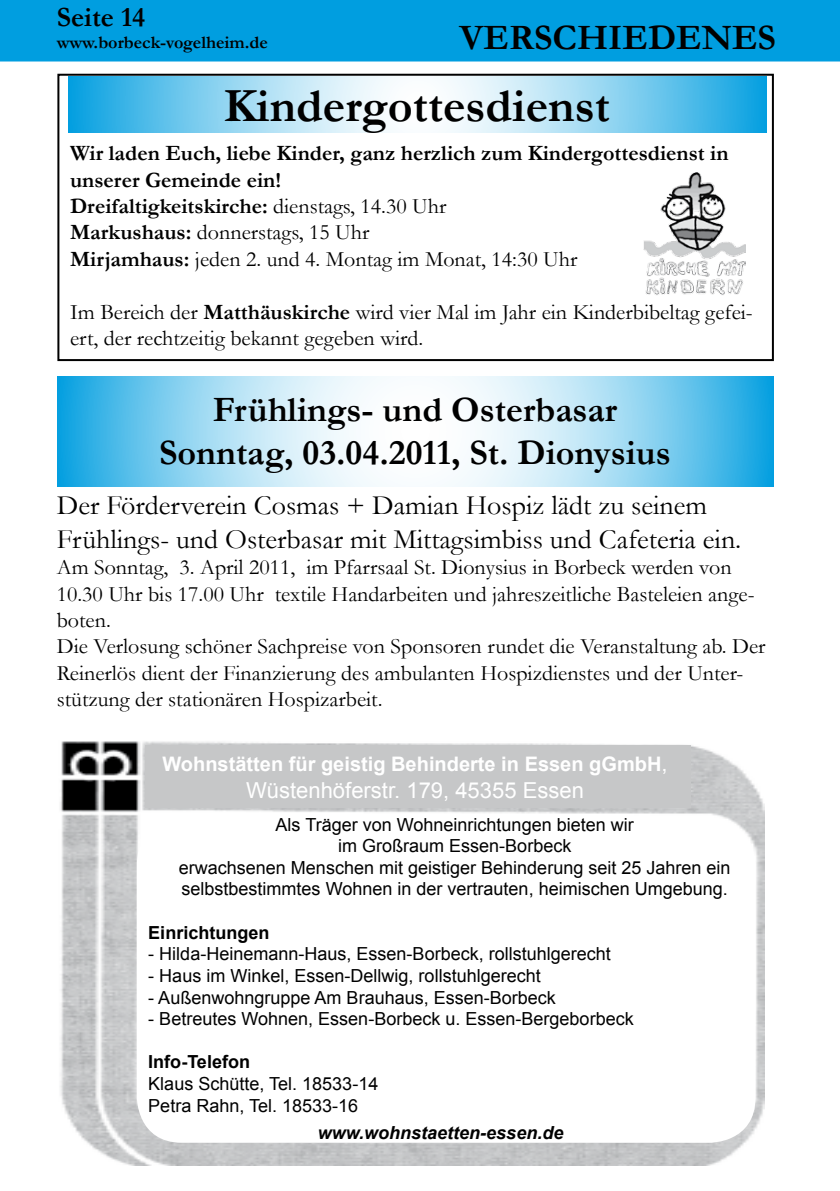
<style>
.page{position:relative;width:840px;height:1191px;background:#fff}
.page>*{position:absolute;margin:0;border:0;box-sizing:border-box;transform-origin:0 0}
.t1{font:700 48px "Garamond";color:#000}
.t2{font:700 36px/43.2px "Garamond";color:#000;text-align:center}
.t3{font:28px/33.6px "Garamond";color:#000}
.t4{font:700 28px "Garamond";color:#000}
.t5{font:22px/26.4px "Garamond";color:#000}
.t6{font:700 22px/26.4px "Garamond";color:#000}
.t7{font:22px "Arial";color:#fff}
.t8{font:700 20px "Arial";color:#fff}
.t9{font:18px/21.6px "Arial";color:#000;text-align:center}
.t10{font:700 18px "Arial";color:#000}
.t11{font:italic 700 18px "Arial";color:#000}
.t12{font:700 18px "Garamond";color:#000}
.s1{font-weight:400}
.s2{font-weight:700}
.s3{font-weight:400;font-size:22px}
</style>
<div class="page">
<div style="left:0;top:0;width:839px;height:61px;background:#009ee0"></div>
<svg style="left:69px;top:77px;width:697px;height:56px"></svg>
<img style="left:60px;top:741px;width:703px;height:424px">
<div style="left:137px;top:819px;width:618px;height:323px;background:#fff;border-radius:45px"></div>
<div style="left:145px;top:745px;width:545px;height:63px;background:#c6c7c8"></div>
<div style="left:57px;top:74px;width:716px;height:287px;border:2px solid #000"></div>
<img style="left:643px;top:172px;width:102px;height:123px">
<svg style="left:57px;top:376px;width:715px;height:110px"></svg>
<p class="t4" style="left:57px;top:-2px;width:90px">Seite 14</p>
<p class="t12" style="left:57px;top:30px;width:212px">www.borbeck-vogelheim.de</p>
<h2 class="t2" style="left:459px;top:16px;width:318px">VERSCHIEDENES</h2>
<h1 class="t1" style="left:224px;top:73px;width:387px">Kindergottesdienst</h1>
<p class="t6" style="left:70px;top:140px;width:659px">Wir laden Euch, liebe Kinder, ganz herzlich zum Kindergottesdienst in unserer Gemeinde ein!<br>Dreifaltigkeitskirche: <span class="s1">dienstags, 14.30 Uhr<br></span>Markushaus: <span class="s1">donnerstags, 15 Uhr<br></span>Mirjamhaus: <span class="s1">jeden 2. und 4. Montag im Monat, 14:30 Uhr</span></p>
<p class="t5" style="left:70px;top:298px;width:684px">Im Bereich der <span class="s2">Matthäuskirche</span> wird vier Mal im Jahr ein Kinderbibeltag gefei&shy;ert, der rechtzeitig bekannt gegeben wird.</p>
<h2 class="t2" style="left:159px;top:388px;width:513px">Frühlings- und Osterbasar<br>Sonntag, 03.04.2011, St. Dionysius</h2>
<p class="t3" style="left:57px;top:488px;width:685px">Der Förderverein Cosmas + Damian Hospiz lädt zu seinem<br>Frühlings- und Osterbasar mit Mittagsimbiss und Cafeteria ein.</p>
<p class="t5" style="left:57px;top:553px;width:710px">Am Sonntag, 3. April 2011, im Pfarrsaal St. Dionysius in Borbeck werden von 10.30 Uhr bis 17.00 Uhr textile Handarbeiten und jahreszeitliche Basteleien ange&shy;boten.<br>Die Verlosung schöner Sachpreise von Sponsoren rundet die Veranstaltung ab. Der Reinerlös dient der Finanzierung des ambulanten Hospizdienstes und der Unter&shy;stützung der stationären Hospizarbeit.</p>
<p class="t8" style="left:162px;top:751px;width:506px">Wohnstätten für geistig Behinderte in Essen gGmbH<span class="s3">,</span></p>
<p class="t7" style="left:246px;top:775px;width:339px">Wüstenhöferstr. 179, 45355 Essen</p>
<p class="t9" style="left:179px;top:813px;width:553px">Als Träger von Wohneinrichtungen bieten wir<br>im Großraum Essen-Borbeck<br>erwachsenen Menschen mit geistiger Behinderung seit 25 Jahren ein selbstbestimmtes Wohnen in der vertrauten, heimischen Umgebung.</p>
<p class="t10" style="left:148px;top:920px;width:123px">Einrichtungen</p>
<p class="t9" style="left:148px;top:943px;width:464px">- Hilda-Heinemann-Haus, Essen-Borbeck, rollstuhlgerecht</p>
<p class="t9" style="left:148px;top:965px;width:394px">- Haus im Winkel, Essen-Dellwig, rollstuhlgerecht</p>
<p class="t9" style="left:148px;top:986px;width:409px">- Außenwohngruppe Am Brauhaus, Essen-Borbeck</p>
<p class="t9" style="left:148px;top:1008px;width:486px">- Betreutes Wohnen, Essen-Borbeck u. Essen-Bergeborbeck</p>
<p class="t10" style="left:148px;top:1050px;width:103px">Info-Telefon</p>
<p class="t9" style="left:148px;top:1073px;width:231px;text-align:left">Klaus Schütte, Tel. 18533-14<br>Petra Rahn, Tel. 18533-16</p>
<p class="t11" style="left:317px;top:1120px;width:247px">www.wohnstaetten-essen.de</p>
</div>
